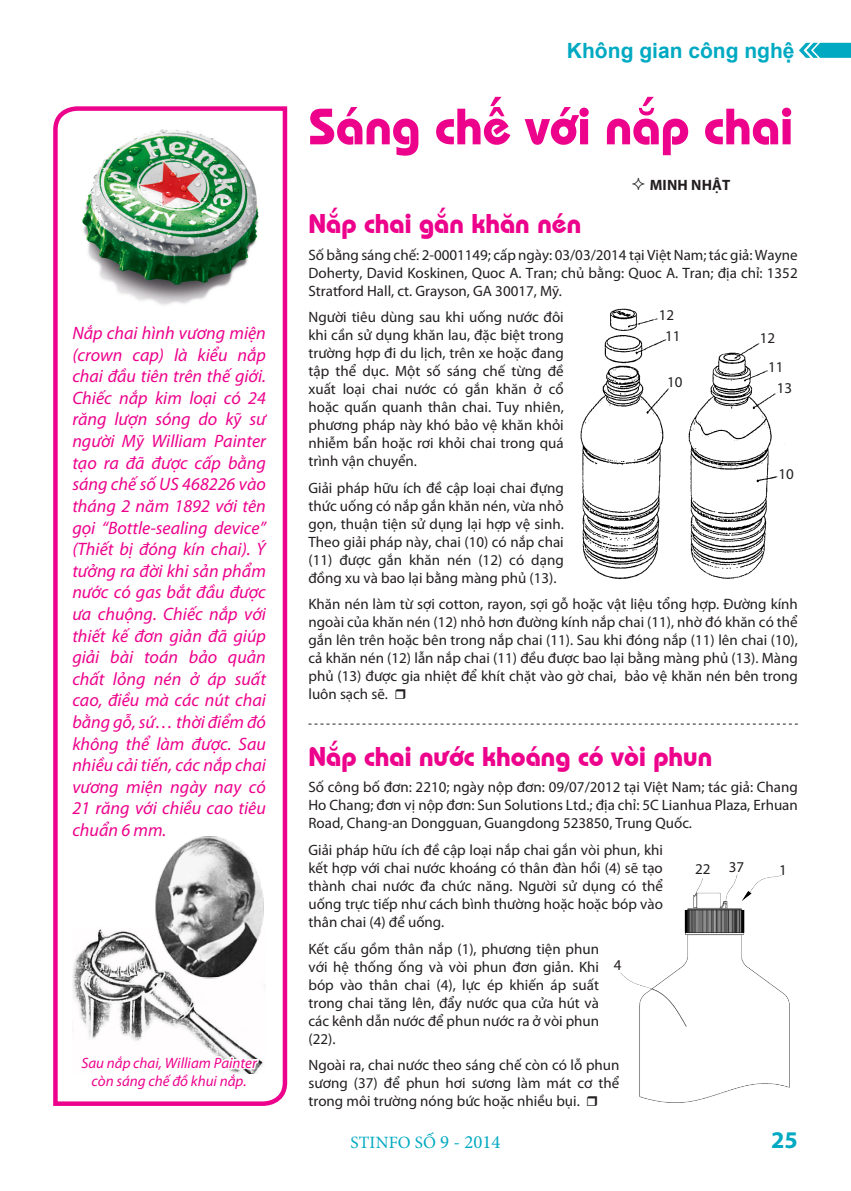
<style>
.page{position:relative;width:851px;height:1191px;background:#fff}
.page>*{position:absolute;margin:0;border:0;box-sizing:border-box;transform-origin:0 0}
.t1{font:700 51px "UVN Bai Sau";color:#ed028c}
.t2{font:700 27px "UVN Bai Sau";color:#ed028c}
.t3{font:700 24px "Myriad Pro";color:#00a9c2}
.t4{font:700 21px "Arial";color:#00a9c2}
.t5{font:italic 18px/21.6px "Myriad Pro";color:#ed028c;text-align:justify}
.t6{font:17.25px "Minion Pro";letter-spacing:.01em;color:#00a9c2}
.t7{font:15px/18px "Myriad Pro";color:#231f20;text-align:justify}
.t8{font:italic 15px/18px "Myriad Pro";color:#ed028c;text-align:center}
.Tacgia{font:700 15px "Myriad Pro";letter-spacing:.01em;color:#231f20}
.s1{font-size:18.75px}
</style>
<div class="page">
<svg style="left:799px;top:43px;width:51px;height:15px"></svg>
<svg style="left:53px;top:106px;width:235px;height:1000px"></svg>
<img style="left:148px;top:831px;width:124px;height:152px">
<svg style="left:77px;top:925px;width:184px;height:167px"></svg>
<img style="left:580px;top:308px;width:107px;height:272px">
<img style="left:679px;top:338px;width:106px;height:242px">
<img style="left:620px;top:874px;width:170px;height:229px">
<svg style="left:308px;top:723px;width:489px;height:2px"></svg>
<p class="t5" style="left:72px;top:322px;width:195px">Nắp chai hình vương miện (crown cap) là kiểu nắp chai đầu tiên trên thế giới.<br>Chiếc nắp kim loại có 24 răng lượn sóng do kỹ sư người Mỹ William Painter tạo ra đã được cấp bằng sáng chế số US 468226 vào tháng 2 năm 1892 với tên gọi “Bottle-sealing device” (Thiết bị đóng kín chai). Ý tưởng ra đời khi sản phẩm nước có gas bắt đầu được ưa chuộng. Chiếc nắp với thiết kế đơn giản đã giúp giải bài toán bảo quản chất lỏng nén ở áp suất cao, điều mà các nút chai bằng gỗ, sứ… thời điểm đó không thể làm được. Sau nhiều cải tiến, các nắp chai vương miện ngày nay có 21 răng với chiều cao tiêu chuẩn 6 mm.</p>
<p class="t8" style="left:81px;top:1053px;width:177px">Sau nắp chai, William Painter còn sáng chế đồ khui nắp.</p>
<h3 class="t4" style="left:567px;top:37px;width:229px">Không gian công nghệ</h3>
<p class="t1" style="left:308px;top:87px;width:486px">Sáng chế với nắp chai</p>
<p class="Tacgia" style="left:649px;top:175px;width:82px">MINH NHẬT</p>
<p class="t2" style="left:308px;top:203px;width:274px">Nắp chai gắn khăn nén</p>
<p class="t7" style="left:308px;top:245px;width:490px">Số bằng sáng chế: 2-0001149; cấp ngày: 03/03/2014 tại Việt Nam; tác giả: Wayne Doherty, David Koskinen, Quoc A. Tran; chủ bằng: Quoc A. Tran; địa chỉ: 1352<br>Stratford Hall, ct. Grayson, GA 30017, Mỹ.</p>
<p class="t7" style="left:308px;top:308px;width:257px">Người tiêu dùng sau khi uống nước đôi khi cần sử dụng khăn lau, đặc biệt trong trường hợp đi du lịch, trên xe hoặc đang tập thể dục. Một số sáng chế từng đề xuất loại chai nước có gắn khăn ở cổ hoặc quấn quanh thân chai. Tuy nhiên, phương pháp này khó bảo vệ khăn khỏi nhiễm bẩn hoặc rơi khỏi chai trong quá trình vận chuyển.</p>
<p class="t7" style="left:308px;top:478px;width:257px">Giải pháp hữu ích đề cập loại chai đựng thức uống có nắp gắn khăn nén, vừa nhỏ gọn, thuận tiện sử dụng lại hợp vệ sinh.<br>Theo giải pháp này, chai (10) có nắp chai (11) được gắn khăn nén (12) có dạng đồng xu và bao lại bằng màng phủ (13).</p>
<p class="t7" style="left:308px;top:595px;width:491px">Khăn nén làm từ sợi cotton, rayon, sợi gỗ hoặc vật liệu tổng hợp. Đường kính ngoài của khăn nén (12) nhỏ hơn đường kính nắp chai (11), nhờ đó khăn có thể gắn lên trên hoặc bên trong nắp chai (11). Sau khi đóng nắp (11) lên chai (10), cả khăn nén (12) lẫn nắp chai (11) đều được bao lại bằng màng phủ (13). Màng phủ (13) được gia nhiệt để khít chặt vào gờ chai, bảo vệ khăn nén bên trong luôn sạch sẽ.</p>
<p class="t7" style="left:658px;top:306px;width:17px">12</p>
<p class="t7" style="left:665px;top:326px;width:17px">11</p>
<p class="t7" style="left:759px;top:329px;width:17px">12</p>
<p class="t7" style="left:768px;top:357px;width:17px">11</p>
<p class="t7" style="left:776px;top:379px;width:17px">13</p>
<p class="t7" style="left:667px;top:372px;width:17px">10</p>
<p class="t7" style="left:778px;top:465px;width:17px">10</p>
<p class="t2" style="left:308px;top:735px;width:405px">Nắp chai nước khoáng có vòi phun</p>
<p class="t7" style="left:308px;top:778px;width:491px">Số công bố đơn: 2210; ngày nộp đơn: 09/07/2012 tại Việt Nam; tác giả: Chang Ho Chang; đơn vị nộp đơn: Sun Solutions Ltd.; địa chỉ: 5C Lianhua Plaza, Erhuan Road, Chang-an Dongguan, Guangdong 523850, Trung Quốc.</p>
<p class="t7" style="left:308px;top:841px;width:356px">Giải pháp hữu ích đề cập loại nắp chai gắn vòi phun, khi kết hợp với chai nước khoáng có thân đàn hồi (4) sẽ tạo thành chai nước đa chức năng. Người sử dụng có thể uống trực tiếp như cách bình thường hoặc hoặc bóp vào thân chai (4) để uống.</p>
<p class="t7" style="left:308px;top:939px;width:292px">Kết cấu gồm thân nắp (1), phương tiện phun với hệ thống ống và vòi phun đơn giản. Khi bóp vào thân chai (4), lực ép khiến áp suất trong chai tăng lên, đẩy nước qua cửa hút và các kênh dẫn nước để phun nước ra ở vòi phun (22).</p>
<p class="t7" style="left:308px;top:1055px;width:312px">Ngoài ra, chai nước theo sáng chế còn có lỗ phun sương (37) để phun hơi sương làm mát cơ thể trong môi trường nóng bức hoặc nhiều bụi.</p>
<p class="t3" style="left:771px;top:1124px;width:28px">25</p>
<p class="t7" style="left:695px;top:860px;width:17px">22</p>
<p class="t7" style="left:728px;top:857px;width:17px">37</p>
<p class="t7" style="left:778px;top:861px;width:9px">1</p>
<p class="t7" style="left:613px;top:956px;width:9px">4</p>
<p class="t6" style="left:350px;top:1131px;width:151px">STINFO SỐ <span class="s1">9 - 2014</span></p>
</div>
